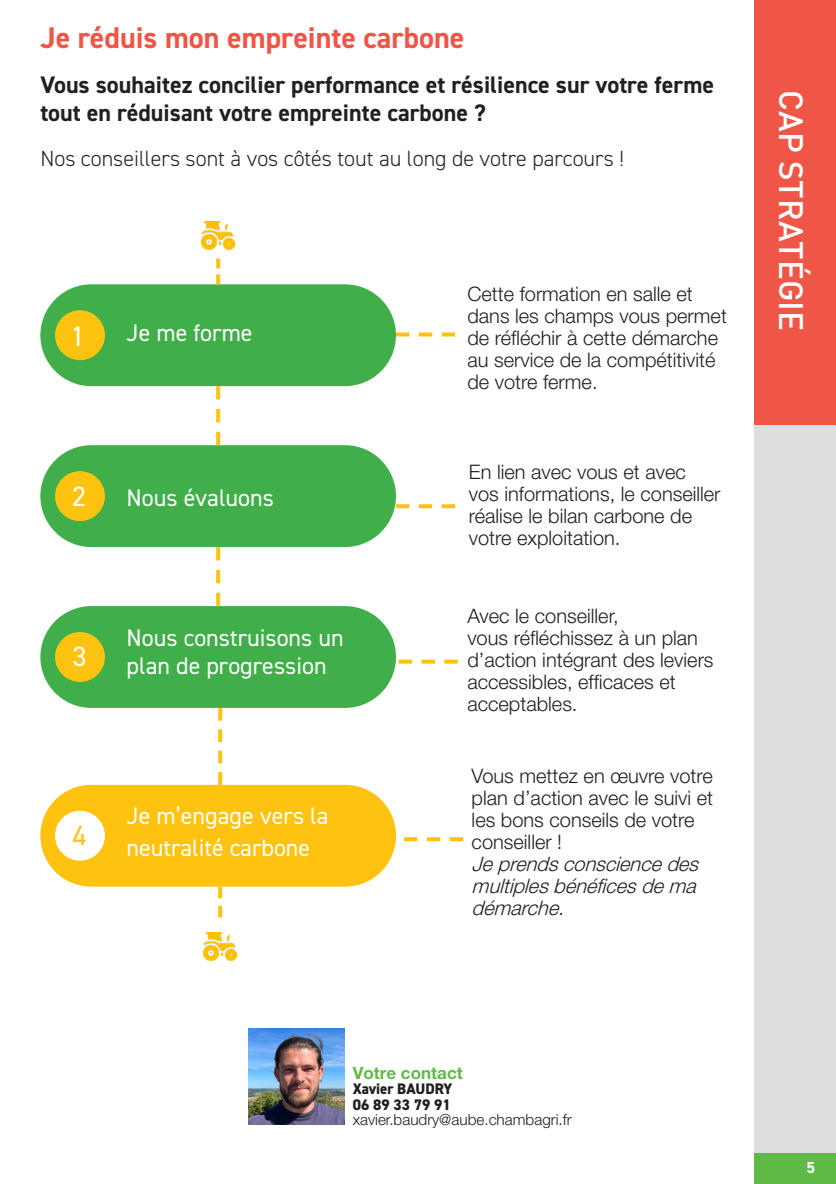
<style>
.page{position:relative;width:836px;height:1184px;background:#fff}
.page>*{position:absolute;margin:0;border:0;box-sizing:border-box;transform-origin:0 0}
.t1{font:500 33.2px "DIN";color:#fff}
.t2{font:700 30px "DIN2014";color:#f05647}
.t3{font:28px "DIN2014";color:#fff}
.t4{font:28px "DIN2014";color:#fec210}
.t5{font:700 24px/28px "DIN2014";color:#231f20}
.t6{font:24px/28.8px "DIN2014";color:#fff}
.t7{font:300 22px "DIN2014";color:#231f20}
.t8{font:300 20px/22px "Helvetica Neue LT Pro";color:#231f20}
.t9{font:italic 300 20px/22px "Helvetica Neue LT Pro";color:#231f20;text-align:justify}
.t10{font:700 17px "Helvetica Neue LT Pro";color:#60bb46}
.t11{font:700 16px "DIN2014";color:#fff}
.t12{font:300 15.4px "Helvetica Neue LT Pro";color:#231f20}
.t13{font:800 15.4px/15.4px "DIN2014";color:#231f20}
</style>
<div class="page">
<div style="left:753px;top:1152px;width:82px;height:32px;background:#60bb46"></div>
<div style="left:753px;top:425px;width:82px;height:727px;background:#dedddd"></div>
<div style="left:753px;top:0;width:82px;height:425px;background:#f05647"></div>
<img style="left:248px;top:1028px;width:97px;height:97px">
<div style="left:40px;top:284px;width:356px;height:102px;background:#40ae49;border-radius:51px"></div>
<div style="left:40px;top:445px;width:356px;height:102px;background:#40ae49;border-radius:51px"></div>
<div style="left:55px;top:471px;width:50px;height:50px;background:#fec210;border-radius:50%"></div>
<div style="left:40px;top:606px;width:356px;height:102px;background:#40ae49;border-radius:51px"></div>
<div style="left:55px;top:632px;width:50px;height:50px;background:#fec210;border-radius:50%"></div>
<div style="left:40px;top:785px;width:356px;height:102px;background:#fec210;border-radius:51px"></div>
<div style="left:55px;top:811px;width:50px;height:50px;background:#fff;border-radius:50%"></div>
<svg style="left:216px;top:386px;width:4px;height:59px"></svg>
<svg style="left:216px;top:547px;width:4px;height:59px"></svg>
<svg style="left:218px;top:708px;width:4px;height:77px"></svg>
<svg style="left:218px;top:887px;width:4px;height:30px"></svg>
<img style="left:204px;top:932px;width:32px;height:29px">
<svg style="left:216px;top:259px;width:4px;height:25px"></svg>
<div style="left:55px;top:310px;width:50px;height:50px;background:#fec210;border-radius:50%"></div>
<img style="left:202px;top:221px;width:32px;height:29px">
<svg style="left:396px;top:332px;width:59px;height:4px"></svg>
<svg style="left:396px;top:504px;width:59px;height:4px"></svg>
<svg style="left:398px;top:660px;width:59px;height:4px"></svg>
<svg style="left:404px;top:837px;width:59px;height:4px"></svg>
<h2 class="t2" style="left:40px;top:18px;width:425px">Je réduis mon empreinte carbone</h2>
<p class="t5" style="left:40px;top:71px;width:675px">Vous souhaitez concilier performance et résilience sur votre ferme tout en réduisant votre empreinte carbone ?</p>
<p class="t7" style="left:40px;top:145px;width:585px">Nos conseillers sont à vos côtés tout au long de votre parcours !</p>
<h3 class="t3" style="left:71px;top:319px;width:15px">1</h3>
<p class="t6" style="left:126px;top:318px;width:127px">Je me forme</p>
<h3 class="t3" style="left:72px;top:479px;width:15px">2</h3>
<p class="t6" style="left:126px;top:483px;width:149px">Nous évaluons</p>
<h3 class="t3" style="left:73px;top:639px;width:15px">3</h3>
<p class="t6" style="left:126px;top:622px;width:218px">Nous construisons un plan de progression</p>
<h3 class="t4" style="left:73px;top:818px;width:15px">4</h3>
<p class="t6" style="left:126px;top:799px;width:203px;line-height:32px">Je m’engage vers la neutralité carbone</p>
<p class="t8" style="left:467px;top:282px;width:261px">Cette formation en salle et dans les champs vous permet de réfléchir à cette démarche au service de la compétitivité de votre ferme.</p>
<p class="t8" style="left:468px;top:460px;width:253px">En lien avec vous et avec vos informations, le conseiller réalise le bilan carbone de votre exploitation.</p>
<p class="t8" style="left:467px;top:604px;width:247px">Avec le conseiller,<br>vous réfléchissez à un plan d’action intégrant des leviers accessibles, efficaces et acceptables.</p>
<p class="t8" style="left:471px;top:764px;width:243px">Vous mettez en œuvre votre plan d’action avec le suivi et les bons conseils de votre conseiller !</p>
<p class="t9" style="left:471px;top:852px;width:234px">Jeprendsconsciencedes multiplesbénéficesdema démarche.</p>
<h1 class="t1" style="left:812px;top:90px;width:242px;rotate:90deg">CAP STRATÉGIE</h1>
<p class="t10" style="left:352px;top:1062px;width:111px">Votre contact</p>
<p class="t13" style="left:352px;top:1081px;width:101px">Xavier BAUDRY<br>06 89 33 79 91</p>
<p class="t12" style="left:352px;top:1110px;width:220px">xavier.baudry@aube.chambagri.fr</p>
<p class="t11" style="left:806px;top:1156px;width:10px">5</p>
</div>
